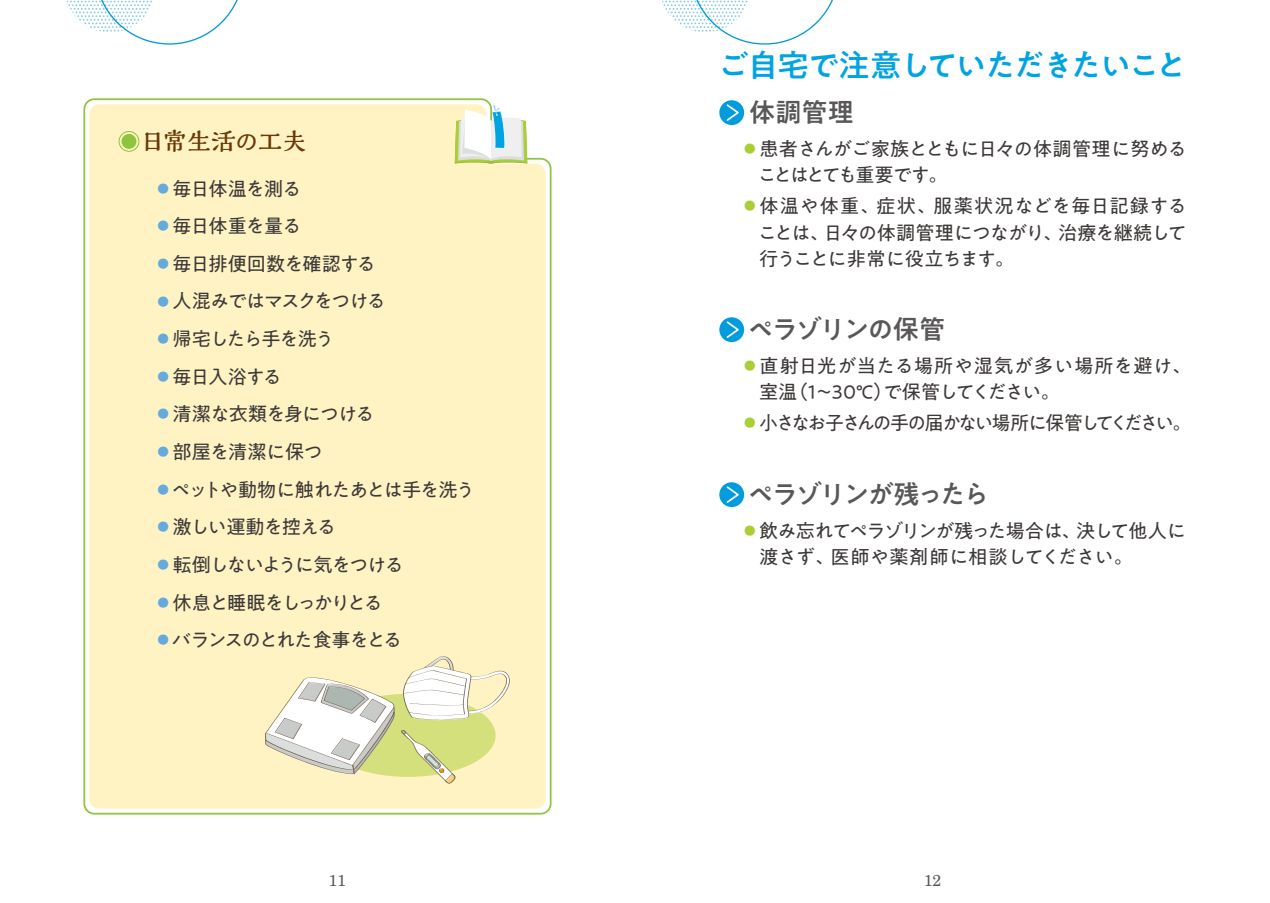
<style>
.page{position:relative;width:1270px;height:903px;background:#fff}
.page>*{position:absolute;margin:0;border:0;box-sizing:border-box;transform-origin:0 0}
.t1{font:500 31.5px "PA1 Gothic Std N";letter-spacing:-.06em;color:#00a4e3}
.t2{font:500 26.25px "PA1 Gothic Std N";letter-spacing:-.08em;color:#595757}
.t3{font:700 24.5px "Kaimin Tu Std";letter-spacing:-.025em;color:#6a3906}
.t4{font:19.25px/26.2px "PA1 Gothic Std N";letter-spacing:-.055em;color:#3e3a39}
.t5{font:19.25px/26.2px "PA1 Gothic Std N";letter-spacing:.005em;color:#3e3a39}
.t6{font:19.25px "PA1 Gothic Std N";letter-spacing:-.115em;color:#3e3a39}
.t7{font:19.25px "PA1 Gothic Std N";letter-spacing:-.095em;color:#3e3a39}
.t8{font:19.25px "PA1 Gothic Std N";letter-spacing:-.08em;color:#3e3a39}
.t9{font:19.25px "PA1 Gothic Std N";letter-spacing:-.02em;color:#3e3a39}
.t10{font:15.75px "Century Regular SWFTE";color:#595757}
</style>
<div class="page">
<svg style="left:67px;top:0;width:171px;height:45px"></svg>
<svg style="left:83px;top:98px;width:469px;height:717px"></svg>
<div style="left:89px;top:104px;width:457px;height:705px;background:#fff3c3"></div>
<svg style="left:455px;top:104px;width:72px;height:60px"></svg>
<div style="left:122px;top:134px;width:14px;height:15px;background:#8ec43e;border-radius:50%"></div>
<div style="left:119px;top:131px;width:20px;height:21px;border:1px solid #8ec43e;border-radius:50%"></div>
<svg style="left:265px;top:655px;width:246px;height:129px"></svg>
<svg style="left:662px;top:0;width:171px;height:45px"></svg>
<div style="left:719px;top:100px;width:25px;height:25px;background:#009cdd;border-radius:50%"></div>
<svg style="left:726px;top:103px;width:15px;height:19px"></svg>
<div style="left:719px;top:482px;width:25px;height:25px;background:#009cdd;border-radius:50%"></div>
<svg style="left:726px;top:485px;width:15px;height:19px"></svg>
<div style="left:719px;top:317px;width:25px;height:25px;background:#009cdd;border-radius:50%"></div>
<svg style="left:726px;top:320px;width:15px;height:20px"></svg>
<p class="t3" style="left:140px;top:124px;width:168px">日常生活の工夫</p>
<p class="t4" style="left:157px;top:177px;width:146px"><sup>●</sup> 毎日体温を測る</p>
<p class="t4" style="left:157px;top:214px;width:146px"><sup>●</sup> 毎日体重を量る</p>
<p class="t4" style="left:157px;top:252px;width:220px"><sup>●</sup> 毎日排便回数を確認する</p>
<p class="t8" style="left:157px;top:290px;width:230px"><sup>●</sup> 人混みではマスクをつける</p>
<p class="t4" style="left:157px;top:327px;width:178px"><sup>●</sup> 帰宅したら手を洗う</p>
<p class="t4" style="left:157px;top:365px;width:126px"><sup>●</sup> 毎日入浴する</p>
<p class="t4" style="left:157px;top:402px;width:219px"><sup>●</sup> 清潔な衣類を身につける</p>
<p class="t9" style="left:157px;top:441px;width:167px"><sup>●</sup> 部屋を清潔に保つ</p>
<p class="t4" style="left:157px;top:478px;width:319px"><sup>●</sup> ペットや動物に触れたあとは手を洗う</p>
<p class="t4" style="left:157px;top:515px;width:180px"><sup>●</sup> 激しい運動を控える</p>
<p class="t4" style="left:157px;top:553px;width:248px"><sup>●</sup> 転倒しないように気をつける</p>
<p class="t6" style="left:157px;top:591px;width:227px"><sup>●</sup> 休息と睡眠をしっかりとる</p>
<p class="t7" style="left:157px;top:629px;width:246px"><sup>●</sup> バランスのとれた食事をとる</p>
<p class="t10" style="left:329px;top:871px;width:19px">11</p>
<h1 class="t1" style="left:718px;top:47px;width:471px">ご自宅で注意していただきたいこと</h1>
<h2 class="t2" style="left:749px;top:97px;width:106px">体調管理</h2>
<p class="t4" style="left:758px;top:137px;width:431px;text-indent:-14px"><sup>●</sup> 患者さんがご家族とともに日々の体調管理に努めることはとても重要です。</p>
<p class="t4" style="left:758px;top:194px;width:431px;text-align:justify;text-indent:-14px"><sup>●</sup> 体温や体重、症状、服薬状況などを毎日記録することは、日々の体調管理につながり、治療を継続して行うことに非常に役立ちます。</p>
<h2 class="t2" style="left:748px;top:314px;width:199px">ペラゾリンの保管</h2>
<p class="t5" style="left:759px;top:354px;width:434px;text-indent:-15px"><sup>●</sup> 直射日光が当たる場所や湿気が多い場所を避け、室温（1～30℃）で保管してください。</p>
<p class="t6" style="left:744px;top:412px;width:449px"><sup>●</sup> 小さなお子さんの手の届かない場所に保管してください。</p>
<h2 class="t2" style="left:748px;top:479px;width:243px">ペラゾリンが残ったら</h2>
<p class="t4" style="left:759px;top:519px;width:429px;text-indent:-15px"><sup>●</sup> 飲み忘れてペラゾリンが残った場合は、決して他人に渡さず、医師や薬剤師に相談してください。</p>
<p class="t10" style="left:924px;top:871px;width:19px">12</p>
</div>
